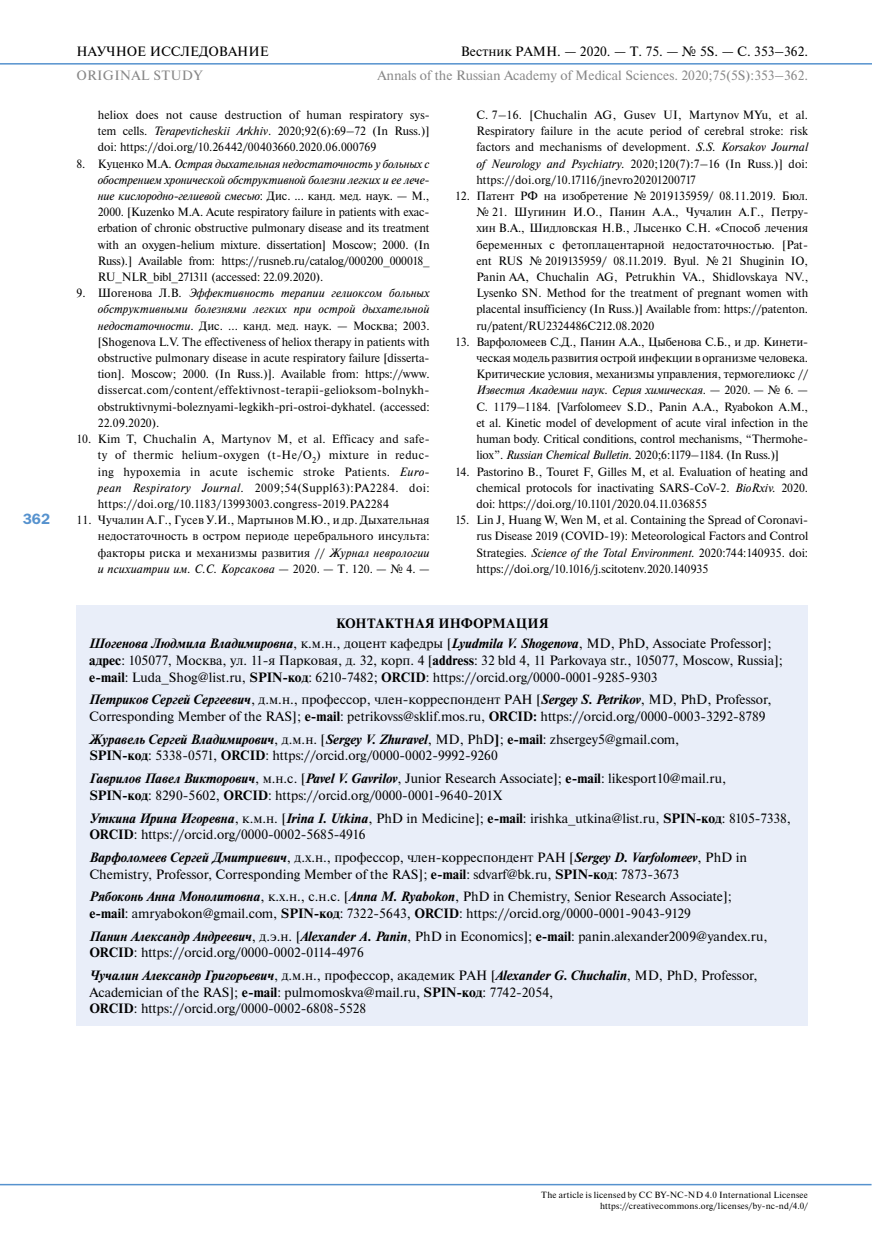
<style>
.page{position:relative;width:872px;height:1234px;background:#fff}
.page>*{position:absolute;margin:0;border:0;box-sizing:border-box;transform-origin:0 0}
.t1{font:15px "Franklin Gothic Demi C";color:#5692ce}
.t2{font:13.5px/16.5px "Newton";color:#000}
.t3{font:13.5px "Newton";color:#878787}
.t4{font:700 13.5px "Newton";color:#000}
.t5{font:13.5px "Newton";letter-spacing:.02em;color:#878787}
.t6{font:12px/16.2px "Newton";color:#000;text-align:justify}
.t7{font:9px/10.8px "Newton";letter-spacing:.025em;color:#000;text-align:right}
.s1{font-style:italic}
.s2{font-weight:700}
.s3{font-weight:700;font-style:italic}
</style>
<div class="page">
<hr style="left:0;top:1183px;width:871px;height:1px;background:#5692ce">
<hr style="left:0;top:63px;width:872px;height:2px;background:#5692ce">
<div style="left:77px;top:605px;width:731px;height:420px;background:#e9eef9"></div>
<p class="t1" style="left:23px;top:510px;width:29px">362</p>
<p class="t2" style="left:77px;top:43px;width:194px">НАУЧНОЕ ИССЛЕДОВАНИЕ</p>
<p class="t5" style="left:77px;top:66px;width:127px">ORIGINAL STUDY</p>
<p class="t2" style="left:461px;top:43px;width:349px">Вестник РАМН. — 2020. — Т. 75. — № 5S. — С. 353–362.</p>
<p class="t3" style="left:377px;top:66px;width:432px">Annals of the Russian Academy of Medical Sciences. 2020;75(5S):353–362.</p>
<p class="t6" style="left:98px;top:106px;width:333px">heliox does not cause destruction of human respiratory sys&shy;tem cells. <span class="s1">Terapevticheskii Arkhiv</span>. 2020;92(6):69–72 (In Russ.)] doi: https://doi.org/10.26442/00403660.2020.06.000769</p>
<p class="t6" style="left:98px;top:155px;width:333px;text-indent:-21px">8. Куценко М.А. <span class="s1">Острая дыхательная недостаточность у больных с обострением хронической обструктивной болезни легких и ее лече&shy;ние кислородно-гелиевой смесью</span>: Дис. ... канд. мед. наук. — М., 2000. [Kuzenko M.A. Acute respiratory failure in patients with exac&shy;erbation of chronic obstructive pulmonary disease and its treatment with an oxygen-helium mixture. dissertation] Moscow; 2000. (In Russ).] Available from: https://rusneb.ru/catalog/000200_000018_ RU_NLR_bibl_271311 (accessed: 22.09.2020).</p>
<p class="t6" style="left:98px;top:284px;width:333px;text-indent:-21px">9. Шогенова Л.В. <span class="s1">Эффективность терапии гелиоксом больных обструктивными болезнями легких при острой дыхательной недостаточности.</span> Дис. ... канд. мед. наук. — Москва; 2003. [Shogenova L.V. The effectiveness of heliox therapy in patients with obstructive pulmonary disease in acute respiratory failure [disserta&shy;tion]. Moscow; 2000. (In Russ.)]. Available from: https://www. dissercat.com/content/effektivnost-terapii-gelioksom-bolnykh&shy;obstruktivnymi-boleznyami-legkikh-pri-ostroi-dykhatel. (accessed:<br>22.09.2020).</p>
<p class="t6" style="left:98px;top:430px;width:333px;text-indent:-21px">10. Kim T, Chuchalin A, Martynov M, et al. Efficacy and safe&shy;ty of thermic helium-oxygen (t-He/O<sub>2</sub>) mixture in reduc&shy;ing hypoxemia in acute ischemic stroke Patients. <span class="s1">Euro&shy;pean Respiratory Journal.</span> 2009;54(Suppl63):PA2284. doi: https://doi.org/10.1183/13993003.congress-2019.PA2284</p>
<p class="t6" style="left:98px;top:511px;width:333px;text-indent:-21px">11. Чучалин А.Г., Гусев У.И., Мартынов М.Ю., и др. Дыхательная недостаточность в остром периоде церебрального инсульта: факторы риска и механизмы развития // <span class="s1">Журнал неврологии и психиатрии им. С.С. Корсакова</span> — 2020. — Т. 120. — № 4. —</p>
<p class="t6" style="left:476px;top:106px;width:333px">С. 7–16. [Chuchalin AG, Gusev UI, Martynov MYu, et al.<br>Respiratory failure in the acute period of cerebral stroke: risk factors and mechanisms of development. <span class="s1">S.S. Korsakov Journal of Neurology and Psychiatry.</span> 2020;120(7):7–16 (In Russ.)] doi: https://doi.org/10.17116/jnevro20201200717</p>
<p class="t6" style="left:476px;top:187px;width:333px;text-indent:-21px">12. Патент РФ на изобретение № 2019135959/ 08.11.2019. Бюл. № 21. Шугинин И.О., Панин А.А., Чучалин А.Г., Петру&shy;хин В.А., Шидловская Н.В., Лысенко С.Н. «Способ лечения беременных с фетоплацентарной недостаточностью. [Pat&shy;ent RUS № 2019135959/ 08.11.2019. Byul. № 21 Shuginin IO, Panin AA, Chuchalin AG, Petrukhin VA., Shidlovskaya NV., Lysenko SN. Method for the treatment of pregnant women with placental insufficiency (In Russ.)] Available from: https://patenton. ru/patent/RU2324486C212.08.2020</p>
<p class="t6" style="left:476px;top:333px;width:333px;text-indent:-21px">13. Варфоломеев С.Д., Панин А.А., Цыбенова С.Б., и др. Кинети&shy;ческая модель развития острой инфекции в организме человека.<br>Критические условия, механизмы управления, термогелиокс // <span class="s1">Известия Академии наук. Серия химическая</span>. — 2020. — № 6. — С. 1179–1184. [Varfolomeev S.D., Panin A.A., Ryabokon A.M., et al. Kinetic model of development of acute viral infection in the human body. Critical conditions, control mechanisms, “Thermohe&shy;liox”. <span class="s1">Russian Chemical Bulletin.</span> 2020;6:1179–1184. (In Russ.)]</p>
<p class="t6" style="left:476px;top:463px;width:333px;text-indent:-21px">14. Pastorino B., Touret F, Gilles M, et al. Evaluation of heating and chemical protocols for inactivating SARS-CoV-2. <span class="s1">BioRxiv.</span> 2020. doi: https://doi.org/10.1101/2020.04.11.036855</p>
<p class="t6" style="left:476px;top:511px;width:333px;text-indent:-21px">15. Lin J, Huang W, Wen M, et al. Containing the Spread of Coronavi&shy;rus Disease 2019 (COVID-19): Meteorological Factors and Control Strategies. <span class="s1">Science of the Total Environment.</span> 2020:744:140935. doi: https://doi.org/10.1016/j.scitotenv.2020.140935</p>
<p class="t4" style="left:336px;top:614px;width:20px">Контактна</p>
<p class="t4" style="left:425px;top:614px;width:60px">я информаци</p>
<p class="t2" style="left:89px;top:612px;width:683px;line-height:20.7px;text-indent:450px"><span class="s2">я<br></span><span class="s3">Шогенова Людмила Владимировна</span>, к.м.н., доцент кафедры [<span class="s3">Lyudmila V. Shogenova</span>, MD, PhD, Associate Professor];</p>
<p class="t2" style="left:89px;top:651px;width:695px"><span class="s2">адрес</span>: 105077, Москва, ул. 11-я Парковая, д. 32, корп. 4 [<span class="s2">address</span>: 32 bld 4, 11 Parkovaya str., 105077, Moscow, Russia]; <span class="s2">e-mail</span>: Luda_Shog@list.ru, <span class="s2">SPIN-код</span>: 6210-7482; <span class="s2">ORCID</span>: https://orcid.org/0000-0001-9285-9303</p>
<p class="t2" style="left:89px;top:691px;width:683px"><span class="s3">Петриков Сергей Сергеевич</span>, д.м.н., профессор, член-корреспондент РАН [<span class="s3">Sergey S. Petrikov</span>, MD, PhD, Professor,<br>Сorresponding Member of the RAS]; <span class="s2">e-mail</span>: petrikovss@sklif.mos.ru, <span class="s2">ORCID:</span> https://orcid.org/0000-0003-3292-8789</p>
<p class="t2" style="left:89px;top:730px;width:591px"><span class="s3">Журавель Сергей Владимирович</span>, д.м.н. [<span class="s3">Sergey V. Zhuravel</span>, MD, PhD<span class="s2">]</span>; <span class="s2">e-mail</span>: zhsergey5@gmail.com,<br><span class="s2">SPIN-код</span>: 5338-0571, <span class="s2">ORCID</span>: https://orcid.org/0000-0002-9992-9260</p>
<p class="t2" style="left:89px;top:769px;width:638px"><span class="s3">Гаврилов Павел Викторович</span>, м.н.с. [<span class="s3">Pavel V. Gavrilov</span>, Junior Research Associate]; <span class="s2">e-mail</span>: likesport10@mail.ru,<br><span class="s2">SPIN-код</span>: 8290-5602, <span class="s2">ORCID</span>: https://orcid.org/0000-0001-9640-201X</p>
<p class="t2" style="left:89px;top:809px;width:703px"><span class="s3">Уткина Ирина Игоревна</span>, к.м.н. [<span class="s3">Irina I. Utkina</span>, PhD in Medicine]; <span class="s2">e-mail</span>: irishka_utkina@list.ru, <span class="s2">SPIN-код</span>: 8105-7338,<br><span class="s2">ORCID</span>: https://orcid.org/0000-0002-5685-4916</p>
<p class="t2" style="left:89px;top:848px;width:659px"><span class="s3">Варфоломеев Сергей Дмитриевич</span>, д.х.н., профессор, член-корреспондент РАН [<span class="s3">Sergey D. Varfolomeev</span>, PhD in<br>Chemistry, Professor, Corresponding Member of the RAS]; <span class="s2">e-mail</span>: sdvarf@bk.ru, <span class="s2">SPIN-код</span>: 7873-3673</p>
<p class="t2" style="left:89px;top:887px;width:644px"><span class="s3">Рябоконь Анна Монолитовна</span>, к.х.н., с.н.с. [<span class="s3">Anna M. Ryabokon</span>, PhD in Chemistry, Senior Research Associate]; <span class="s2">e-mail</span>: amryabokon@gmail.com, <span class="s2">SPIN-код</span>: 7322-5643, <span class="s2">ORCID</span>: https://orcid.org/0000-0001-9043-9129</p>
<p class="t2" style="left:89px;top:927px;width:679px"><span class="s3">Панин Александр Андреевич</span>, д.э.н. [<span class="s3">Alexander A. Panin</span>, PhD in Economics]; <span class="s2">e-mail</span>: panin.alexander2009@yandex.ru,<br><span class="s2">ORCID</span>: https://orcid.org/0000-0002-0114-4976</p>
<p class="t2" style="left:89px;top:966px;width:669px"><span class="s3">Чучалин Александр Григорьевич</span>, д.м.н., профессор, академик РАН [<span class="s3">Alexander G. Chuchalin</span>, MD, PhD, Professor,<br>Academician of the RAS]; <span class="s2">e-mail</span>: pulmomoskva@mail.ru, <span class="s2">SPIN-код</span>: 7742-2054,<br><span class="s2">ORCID</span>: https://orcid.org/0000-0002-6808-5528</p>
<p class="t7" style="left:541px;top:1189px;width:268px">The article is licensed by CC BY-NC-ND 4.0 International Licensee https://creativecommons.org/licenses/by-nc-nd/4.0/</p>
</div>
